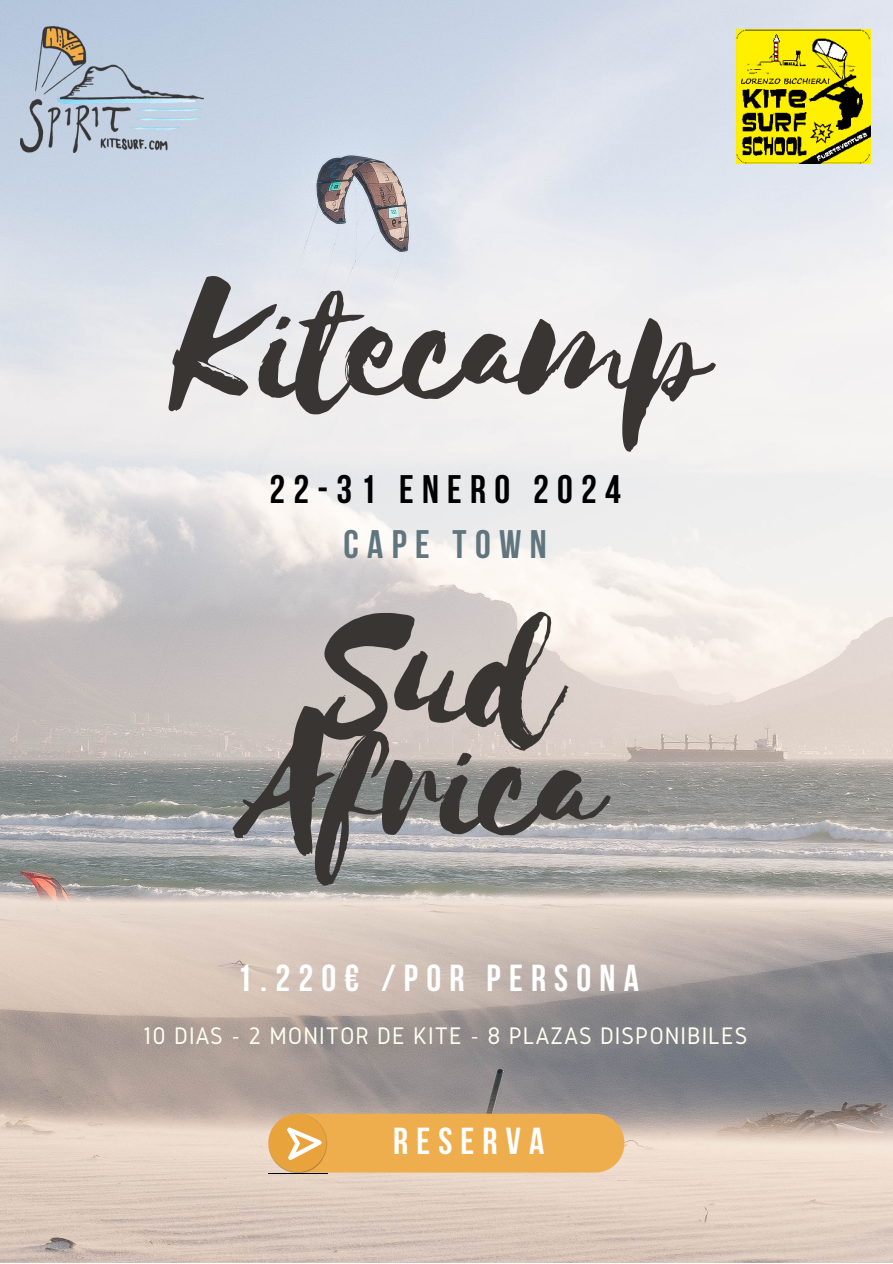
<style>
.page{position:relative;width:893px;height:1264px;background:#fff}
.page>*{position:absolute;margin:0;border:0;box-sizing:border-box;transform-origin:0 0}
.t1{font:195.9px "Selima";letter-spacing:-.04em;color:#383533}
.t2{font:700 39.6px "Bebas Neue";letter-spacing:.21em;color:#000}
.t3{font:700 39.6px "Bebas Neue";letter-spacing:.21em;color:#60757e}
.t4{font:700 37.35px "Bebas Neue";letter-spacing:.22em;color:#fff}
.t5{font:24.9px "Gidole";letter-spacing:.04em;color:#fffff0}
</style>
<div class="page">
<img style="left:0;top:0;width:892px;height:1262px">
<img style="left:20px;top:26px;width:183px;height:126px">
<div style="left:268px;top:1113px;width:356px;height:59px;background:#efae4e;border-radius:29px"></div>
<img style="left:268px;top:1113px;width:60px;height:60px">
<div style="left:269px;top:1114px;width:57px;height:57px;background:#e8a33d;border-radius:50%"></div>
<svg style="left:272px;top:1118px;width:51px;height:50px"></svg>
<img style="left:736px;top:30px;width:134px;height:133px">
<p class="t1" style="left:179px;top:241px;width:534px">Kitecamp</p>
<p class="t2" style="left:269px;top:473px;width:353px">22-31 ENERO 2024</p>
<p class="t3" style="left:343px;top:528px;width:204px">CAPE TOWN</p>
<p class="t1" style="left:326px;top:568px;width:239px">Sud</p>
<p class="t1" style="left:244px;top:677px;width:362px">Africa</p>
<p class="t4" style="left:237px;top:962px;width:403px">1.220€ /POR PERSONA</p>
<p class="t5" style="left:143px;top:1021px;width:606px">10 DIAS - 2 MONITOR DE KITE - 8 PLAZAS DISPONIBILES</p>
<p class="t4" style="left:393px;top:1126px;width:152px">RESERVA</p>
</div>
